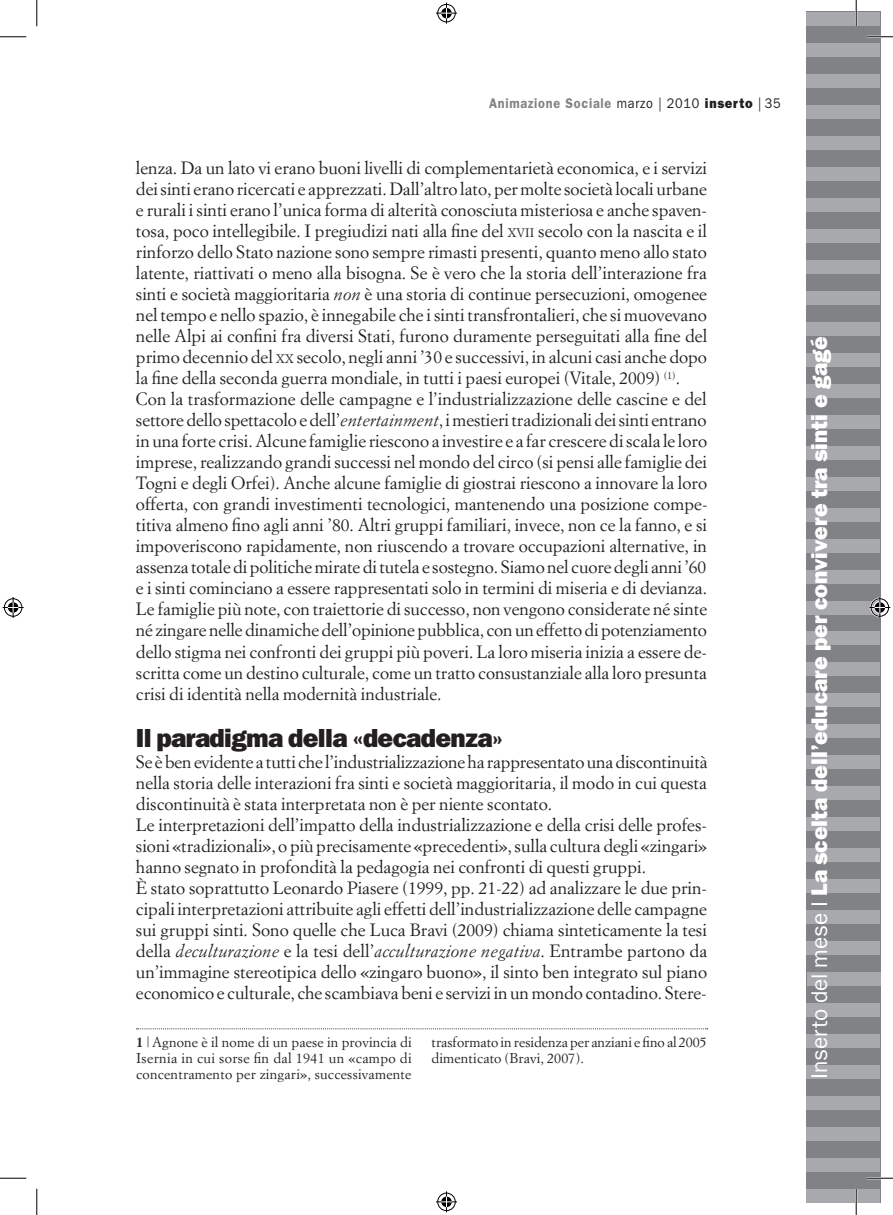
<style>
.page{position:relative;width:893px;height:1215px;background:#fff}
.page>*{position:absolute;margin:0;border:0;box-sizing:border-box;transform-origin:0 0}
.t1{font:26.25px "ITC Franklin Gothic Std Hvy";letter-spacing:-.025em;color:#231f20}
.t2{font:22.75px "ITC Franklin Gothic Std Hvy";color:#fff}
.t3{font:17.5px/21px "Simoncini Garamond Std";color:#231f20}
.t4{font:14px/15.8px "Simoncini Garamond Std";letter-spacing:.01em;color:#231f20;text-align:justify}
.t5{font:600 14px "ITC Franklin Gothic Std";letter-spacing:.06em;color:#808285;scale:.9 1}
.s1{font-weight:400;color:#231f20}
.s2{font-family:"ITC Franklin Gothic Std Hvy";font-weight:400;color:#231f20}
.s3{font-size:12.25px}
.s4{font-style:italic}
.s5{font-weight:700}
.s6{font-family:"ITC Franklin Gothic Std"}
</style>
<div class="page">
<div style="left:806px;top:12px;width:74px;height:1190px;background:#808285"></div>
<div style="left:806px;top:1189px;width:73px;height:13px;background:#a8a9ad"></div>
<div style="left:806px;top:1158px;width:73px;height:14px;background:#a8a9ad"></div>
<div style="left:806px;top:1127px;width:73px;height:14px;background:#a8a9ad"></div>
<div style="left:806px;top:1096px;width:73px;height:14px;background:#a8a9ad"></div>
<div style="left:806px;top:724px;width:73px;height:14px;background:#a8a9ad"></div>
<div style="left:806px;top:384px;width:73px;height:13px;background:#a8a9ad"></div>
<div style="left:806px;top:1065px;width:73px;height:14px;background:#a8a9ad"></div>
<div style="left:806px;top:693px;width:73px;height:14px;background:#a8a9ad"></div>
<div style="left:806px;top:353px;width:73px;height:13px;background:#a8a9ad"></div>
<div style="left:806px;top:1034px;width:73px;height:14px;background:#a8a9ad"></div>
<div style="left:806px;top:662px;width:73px;height:14px;background:#a8a9ad"></div>
<div style="left:806px;top:322px;width:73px;height:13px;background:#a8a9ad"></div>
<div style="left:806px;top:1003px;width:73px;height:14px;background:#a8a9ad"></div>
<div style="left:807px;top:972px;width:73px;height:14px;background:#a8a9ad"></div>
<div style="left:806px;top:631px;width:73px;height:14px;background:#a8a9ad"></div>
<div style="left:806px;top:291px;width:73px;height:13px;background:#a8a9ad"></div>
<div style="left:806px;top:941px;width:73px;height:14px;background:#a8a9ad"></div>
<div style="left:806px;top:600px;width:73px;height:14px;background:#a8a9ad"></div>
<div style="left:806px;top:260px;width:73px;height:13px;background:#a8a9ad"></div>
<div style="left:806px;top:910px;width:73px;height:14px;background:#a8a9ad"></div>
<div style="left:806px;top:569px;width:73px;height:14px;background:#a8a9ad"></div>
<div style="left:806px;top:229px;width:73px;height:13px;background:#a8a9ad"></div>
<div style="left:806px;top:879px;width:73px;height:14px;background:#a8a9ad"></div>
<div style="left:806px;top:538px;width:73px;height:14px;background:#a8a9ad"></div>
<div style="left:806px;top:198px;width:73px;height:13px;background:#a8a9ad"></div>
<div style="left:806px;top:848px;width:73px;height:14px;background:#a8a9ad"></div>
<div style="left:806px;top:507px;width:73px;height:14px;background:#a8a9ad"></div>
<div style="left:806px;top:167px;width:73px;height:14px;background:#a8a9ad"></div>
<div style="left:806px;top:817px;width:73px;height:14px;background:#a8a9ad"></div>
<div style="left:806px;top:476px;width:73px;height:14px;background:#a8a9ad"></div>
<div style="left:806px;top:136px;width:73px;height:14px;background:#a8a9ad"></div>
<div style="left:806px;top:786px;width:73px;height:14px;background:#a8a9ad"></div>
<div style="left:806px;top:446px;width:73px;height:13px;background:#a8a9ad"></div>
<div style="left:806px;top:105px;width:73px;height:14px;background:#a8a9ad"></div>
<div style="left:806px;top:43px;width:73px;height:14px;background:#a8a9ad"></div>
<div style="left:806px;top:755px;width:73px;height:14px;background:#a8a9ad"></div>
<div style="left:806px;top:415px;width:73px;height:13px;background:#a8a9ad"></div>
<div style="left:806px;top:74px;width:73px;height:14px;background:#a8a9ad"></div>
<div style="left:806px;top:12px;width:73px;height:14px;background:#a8a9ad"></div>
<svg style="left:136px;top:1028px;width:571px;height:1px"></svg>
<hr style="left:866px;top:36px;width:26px;height:2px;background:#fff">
<hr style="left:866px;top:1177px;width:26px;height:2px;background:#fff">
<hr style="left:854px;top:0;width:2px;height:26px;background:#fff">
<hr style="left:854px;top:1188px;width:2px;height:26px;background:#fff">
<svg style="left:0;top:36px;width:26px;height:1px"></svg>
<svg style="left:866px;top:36px;width:26px;height:1px"></svg>
<svg style="left:0;top:1177px;width:26px;height:1px"></svg>
<svg style="left:866px;top:1177px;width:26px;height:1px"></svg>
<svg style="left:36px;top:0;width:1px;height:26px"></svg>
<svg style="left:36px;top:1188px;width:1px;height:26px"></svg>
<svg style="left:855px;top:0;width:1px;height:26px"></svg>
<svg style="left:855px;top:1188px;width:1px;height:26px"></svg>
<svg style="left:436px;top:3px;width:21px;height:21px"></svg>
<svg style="left:436px;top:1191px;width:21px;height:21px"></svg>
<svg style="left:3px;top:597px;width:21px;height:21px"></svg>
<svg style="left:868px;top:597px;width:21px;height:21px"></svg>
<p class="t5" style="left:489px;top:94px;width:325px">Animazione Sociale <span class="s1">marzo | 2010</span> <span class="s2">inserto</span> <span class="s1">| 35</span></p>
<p class="t3" style="left:136px;top:157px;width:572px">lenza. Da un lato vi erano buoni livelli di complementarietà economica, e i servizi dei sinti erano ricercati e apprezzati. Dall’altro lato, per molte società locali urbane e rurali i sinti erano l’unica forma di alterità conosciuta misteriosa e anche spaven&shy;tosa, poco intellegibile. I pregiudizi nati alla fine del <span class="s3">XVII</span> secolo con la nascita e il rinforzo dello Stato nazione sono sempre rimasti presenti, quanto meno allo stato latente, riattivati o meno alla bisogna. Se è vero che la storia dell’interazione fra sinti e società maggioritaria <span class="s4">non</span> è una storia di continue persecuzioni, omogenee nel tempo e nello spazio, è innegabile che i sinti transfrontalieri, che si muovevano nelle Alpi ai confini fra diversi Stati, furono duramente perseguitati alla fine del primo decennio del <span class="s3">XX</span> secolo, negli anni ’30 e successivi, in alcuni casi anche dopo la fine della seconda guerra mondiale, in tutti i paesi europei (Vitale, 2009) <sup>(1)</sup>.<br>Con la trasformazione delle campagne e l’industrializzazione delle cascine e del settore dello spettacolo e dell’<span class="s4">entertainment</span>, i mestieri tradizionali dei sinti entrano in una forte crisi. Alcune famiglie riescono a investire e a far crescere di scala le loro imprese, realizzando grandi successi nel mondo del circo (si pensi alle famiglie dei Togni e degli Orfei). Anche alcune famiglie di giostrai riescono a innovare la loro offerta, con grandi investimenti tecnologici, mantenendo una posizione compe&shy;titiva almeno fino agli anni ’80. Altri gruppi familiari, invece, non ce la fanno, e si impoveriscono rapidamente, non riuscendo a trovare occupazioni alternative, in assenza totale di politiche mirate di tutela e sostegno. Siamo nel cuore degli anni ’60 e i sinti cominciano a essere rappresentati solo in termini di miseria e di devianza.<br>Le famiglie più note, con traiettorie di successo, non vengono considerate né sinte né zingare nelle dinamiche dell’opinione pubblica, con un effetto di potenziamento dello stigma nei confronti dei gruppi più poveri. La loro miseria inizia a essere de&shy;scritta come un destino culturale, come un tratto consustanziale alla loro presunta crisi di identità nella modernità industriale.</p>
<h1 class="t1" style="left:136px;top:722px;width:368px">Il paradigma della «decadenza»</h1>
<p class="t3" style="left:136px;top:750px;width:572px">Se è ben evidente a tutti che l’industrializzazione ha rappresentato una discontinuità nella storia delle interazioni fra sinti e società maggioritaria, il modo in cui questa discontinuità è stata interpretata non è per niente scontato.<br>Le interpretazioni dell’impatto della industrializzazione e della crisi delle profes&shy;sioni «tradizionali», o più precisamente «precedenti», sulla cultura degli «zingari» hanno segnato in profondità la pedagogia nei confronti di questi gruppi.<br>È stato soprattutto Leonardo Piasere (1999, pp. 21-22) ad analizzare le due prin&shy;cipali interpretazioni attribuite agli effetti dell’industrializzazione delle campagne sui gruppi sinti. Sono quelle che Luca Bravi (2009) chiama sinteticamente la tesi della <span class="s4">deculturazione</span> e la tesi dell’<span class="s4">acculturazione negativa</span>. Entrambe partono da un’immagine stereotipica dello «zingaro buono», il sinto ben integrato sul piano economico e culturale, che scambiava beni e servizi in un mondo contadino. Stere-</p>
<p class="t4" style="left:136px;top:1034px;width:277px"><span class="s5">1</span> <span class="s4">|</span> Agnone è il nome di un paese in provincia di Isernia in cui sorse fin dal 1941 un «campo di concentramento per zingari», successivamente</p>
<p class="t4" style="left:431px;top:1034px;width:277px">trasformato in residenza per anziani e fino al 2005 dimenticato (Bravi, 2007).</p>
<h2 class="t2" style="left:805px;top:1078px;width:744px;rotate:-90deg"><span class="s6">Inserto del mese I</span> La scelta dell’educare per convivere tra sinti e gagé</h2>
</div>
